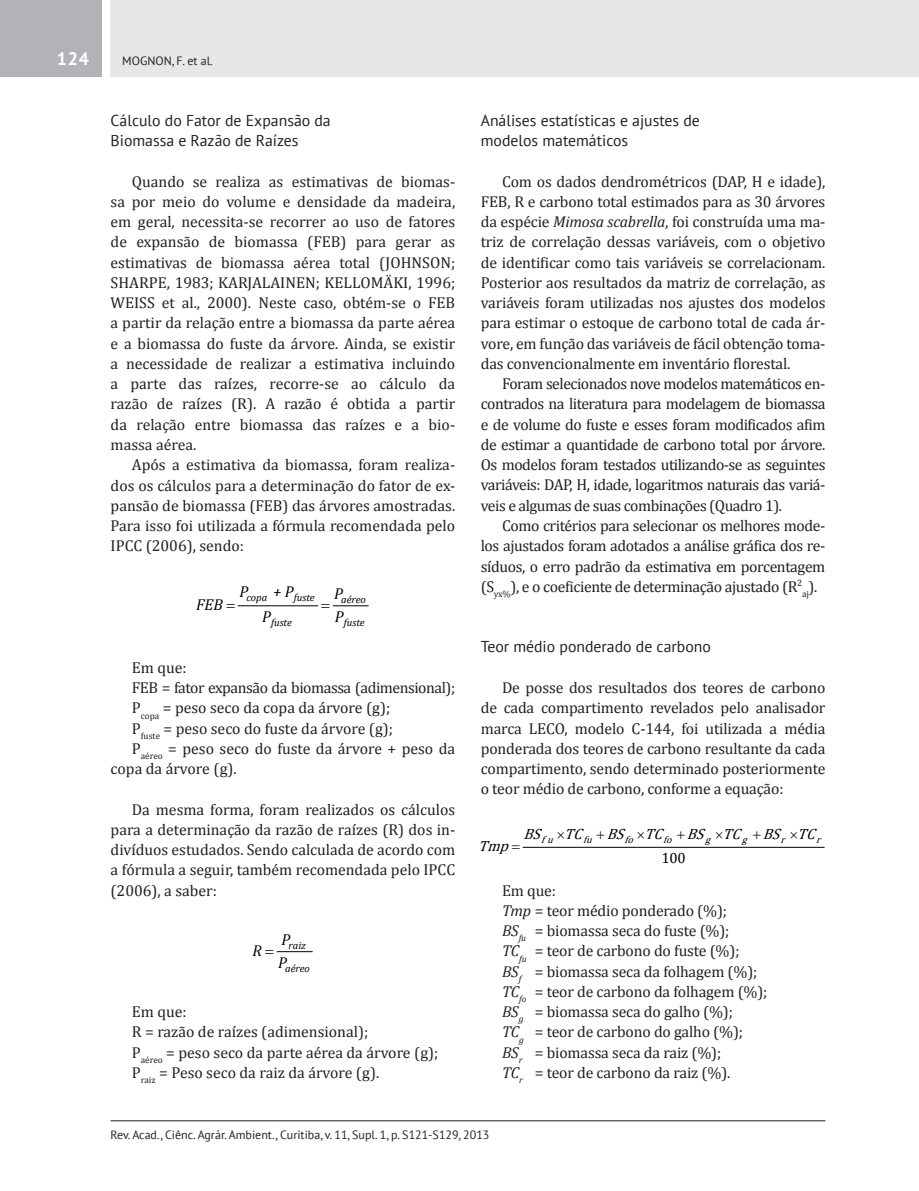
<style>
.page{position:relative;width:919px;height:1191px;background:#fff}
.page>*{position:absolute;margin:0;border:0;box-sizing:border-box;transform-origin:0 0}
.t1{font:700 18px "PT Sans";color:#fff}
.t2{font:15.75px/20.2px "Cambria";letter-spacing:-.01em;color:#231f20;text-align:justify}
.t3{font:15.75px/20.2px "PT Sans";color:#231f20}
.t4{font:15.75px "Cambria";letter-spacing:-.03em;color:#231f20}
.t5{font:italic 15.75px "Cambria";color:#000001}
.t6{font:italic 14.85px "Cambria Math";color:#000001}
.t7{font:14.85px "Cambria Math";color:#000001}
.t8{font:12px "PT Sans";color:#231f20}
.t9{font:italic 10.5px/23px "Cambria";color:#000001;text-align:center}
.t10{font:italic 9.9px "Cambria Math";color:#000001}
.t11{font:9.15px "Cambria";color:#231f20}
.s1{font-style:italic}
</style>
<div class="page">
<hr style="left:111px;top:1120px;width:714px;height:1px;background:#231f20">
<div style="left:111px;top:0;width:807px;height:77px;background:#e6e7e9"></div>
<div style="left:0;top:0;width:102px;height:77px;background:#b2b3b7"></div>
<hr style="left:238px;top:605px;width:79px;height:1px;background:#000001">
<hr style="left:333px;top:605px;width:35px;height:1px;background:#000001">
<hr style="left:277px;top:951px;width:35px;height:1px;background:#000001">
<hr style="left:523px;top:847px;width:301px;height:1px;background:#000001">
<p class="t1" style="left:57px;top:47px;width:34px">124</p>
<p class="t8" style="left:122px;top:53px;width:92px">MOGNON, F. et al.</p>
<p class="t3" style="left:111px;top:110px;width:222px">Cálculo do Fator de Expansão da<br>Biomassa e Razão de Raízes</p>
<p class="t2" style="left:111px;top:171px;width:346px;text-indent:21px">Quando se realiza as estimativas de biomas&shy;sa por meio do volume e densidade da madeira, em geral, necessita-se recorrer ao uso de fatores de expansão de biomassa (FEB) para gerar as estimativas de biomassa aérea total (JOHNSON; SHARPE, 1983; KARJALAINEN; KELLOMÄKI, 1996; WEISS et al., 2000). Neste caso, obtém-se o FEB a partir da relação entre a biomassa da parte aérea e a biomassa do fuste da árvore. Ainda, se existir a necessidade de realizar a estimativa incluindo a parte das raízes, recorre-se ao cálculo da razão de raízes (R). A razão é obtida a partir da relação entre biomassa das raízes e a bio&shy;massa aérea.</p>
<p class="t2" style="left:111px;top:455px;width:346px;text-indent:21px">Após a estimativa da biomassa, foram realiza&shy;dos os cálculos para a determinação do fator de ex&shy;pansão de biomassa (FEB) das árvores amostradas.<br>Para isso foi utilizada a fórmula recomendada pelo IPCC (2006), sendo:</p>
<p class="t5" style="left:196px;top:595px;width:28px">FEB</p>
<p class="t5" style="left:239px;top:582px;width:10px">P</p>
<p class="t5" style="left:273px;top:582px;width:22px">+ P</p>
<p class="t5" style="left:334px;top:584px;width:10px">P</p>
<p class="t9" style="left:246px;top:586px;width:22px">copa</p>
<p class="t9" style="left:294px;top:586px;width:23px">fuste</p>
<p class="t9" style="left:341px;top:588px;width:26px">aéreo</p>
<p class="t9" style="left:271px;top:611px;width:23px">fuste</p>
<p class="t9" style="left:344px;top:611px;width:23px">fuste</p>
<p class="t5" style="left:262px;top:607px;width:10px">P</p>
<p class="t5" style="left:335px;top:607px;width:10px">P</p>
<p class="t2" style="left:132px;top:657px;width:56px">Em que:</p>
<p class="t4" style="left:132px;top:678px;width:325px">FEB = fator expansão da biomassa (adimensional);</p>
<p class="t2" style="left:132px;top:697px;width:260px">P<sub>copa</sub> = peso seco da copa da árvore (g);</p>
<p class="t2" style="left:132px;top:718px;width:263px">P<sub>fuste</sub> = peso seco do fuste da árvore (g);</p>
<p class="t2" style="left:132px;top:738px;width:325px">P<sub>aéreo</sub> = peso seco do fuste da árvore + peso da</p>
<p class="t2" style="left:111px;top:758px;width:128px">copa da árvore (g).</p>
<p class="t2" style="left:111px;top:799px;width:346px;text-indent:21px">Da mesma forma, foram realizados os cálculos para a determinação da razão de raízes (R) dos in&shy;divíduos estudados. Sendo calculada de acordo com a fórmula a seguir, também recomendada pelo IPCC (2006), a saber:</p>
<p class="t5" style="left:281px;top:930px;width:10px">P</p>
<p class="t9" style="left:285px;top:934px;width:26px">raiz aéreo</p>
<p class="t5" style="left:252px;top:940px;width:11px">R</p>
<p class="t5" style="left:278px;top:953px;width:10px">P</p>
<p class="t2" style="left:132px;top:1001px;width:308px;text-align:left">Em que:<br>R = razão de raízes (adimensional);<br>P<sub>aéreo</sub> = peso seco da parte aérea da árvore (g);<br>P<sub>raiz</sub> = Peso seco da raiz da árvore (g).</p>
<p class="t3" style="left:480px;top:110px;width:221px">Análises estatísticas e ajustes de modelos matemáticos</p>
<p class="t2" style="left:480px;top:171px;width:346px;text-indent:21px">Com os dados dendrométricos (DAP, H e idade), FEB, R e carbono total estimados para as 30 árvores da espécie <span class="s1">Mimosa scabrella</span>, foi construída uma ma&shy;triz de correlação dessas variáveis, com o objetivo de identificar como tais variáveis se correlacionam.<br>Posterior aos resultados da matriz de correlação, as variáveis foram utilizadas nos ajustes dos modelos para estimar o estoque de carbono total de cada ár&shy;vore, em função das variáveis de fácil obtenção toma&shy;das convencionalmente em inventário florestal.</p>
<p class="t2" style="left:480px;top:373px;width:346px;text-indent:21px">Foram selecionados nove modelos matemáticos en&shy;contrados na literatura para modelagem de biomassa e de volume do fuste e esses foram modificados afim de estimar a quantidade de carbono total por árvore.<br>Os modelos foram testados utilizando-se as seguintes variáveis: DAP, H, idade, logaritmos naturais das variá&shy;veis e algumas de suas combinações (Quadro 1).</p>
<p class="t2" style="left:480px;top:515px;width:346px;text-indent:21px">Como critérios para selecionar os melhores mode&shy;los ajustados foram adotados a análise gráfica dos re&shy;síduos, o erro padrão da estimativa em porcentagem (S<sub>yx%</sub>), e o coeficiente de determinação ajustado (R<sup>2</sup></p>
<p class="t11" style="left:802px;top:588px;width:17px">aj<sup>).</sup></p>
<p class="t3" style="left:480px;top:636px;width:231px">Teor médio ponderado de carbono</p>
<p class="t2" style="left:480px;top:677px;width:346px;text-indent:21px">De posse dos resultados dos teores de carbono de cada compartimento revelados pelo analisador marca LECO, modelo C-144, foi utilizada a média ponderada dos teores de carbono resultante da cada compartimento, sendo determinado posteriormente o teor médio de carbono, conforme a equação:</p>
<p class="t6" style="left:523px;top:825px;width:320px">BS TC BS TC BS TC BS TC</p>
<p class="t10" style="left:541px;top:834px;width:70px">fu fu</p>
<p class="t10" style="left:624px;top:834px;width:67px">fo fo</p>
<p class="t10" style="left:705px;top:834px;width:25px">g</p>
<p class="t10" style="left:741px;top:834px;width:25px">g</p>
<p class="t10" style="left:780px;top:834px;width:24px">r</p>
<p class="t10" style="left:815px;top:834px;width:24px">r</p>
<p class="t6" style="left:478px;top:837px;width:58px">Tmp</p>
<p class="t7" style="left:661px;top:849px;width:26px">100</p>
<p class="t2" style="left:502px;top:880px;width:267px;text-align:left">Em que:<br><span class="s1">Tmp</span> = teor médio ponderado (%);<br><span class="s1">BS</span><sub>fu</sub> = biomassa seca do fuste (%);<br><span class="s1">TC</span><sub>fu</sub> = teor de carbono do fuste (%);<br><span class="s1">BS</span><sub>f</sub> = biomassa seca da folhagem (%);<br><span class="s1">TC</span><sub>fo</sub> = teor de carbono da folhagem (%);<br><span class="s1">BS</span><sub>g</sub> = biomassa seca do galho (%);<br><span class="s1">TC</span><sub>g</sub> = teor de carbono do galho (%);<br><span class="s1">BS</span><sub>r</sub> = biomassa seca da raiz (%);<br><span class="s1">TC</span><sub>r</sub> = teor de carbono da raiz (%).</p>
<p class="t8" style="left:111px;top:1126px;width:380px">Rev. Acad., Ciênc. Agrár. Ambient., Curitiba, v. 11, Supl. 1, p. S121-S129, 2013</p>
</div>
